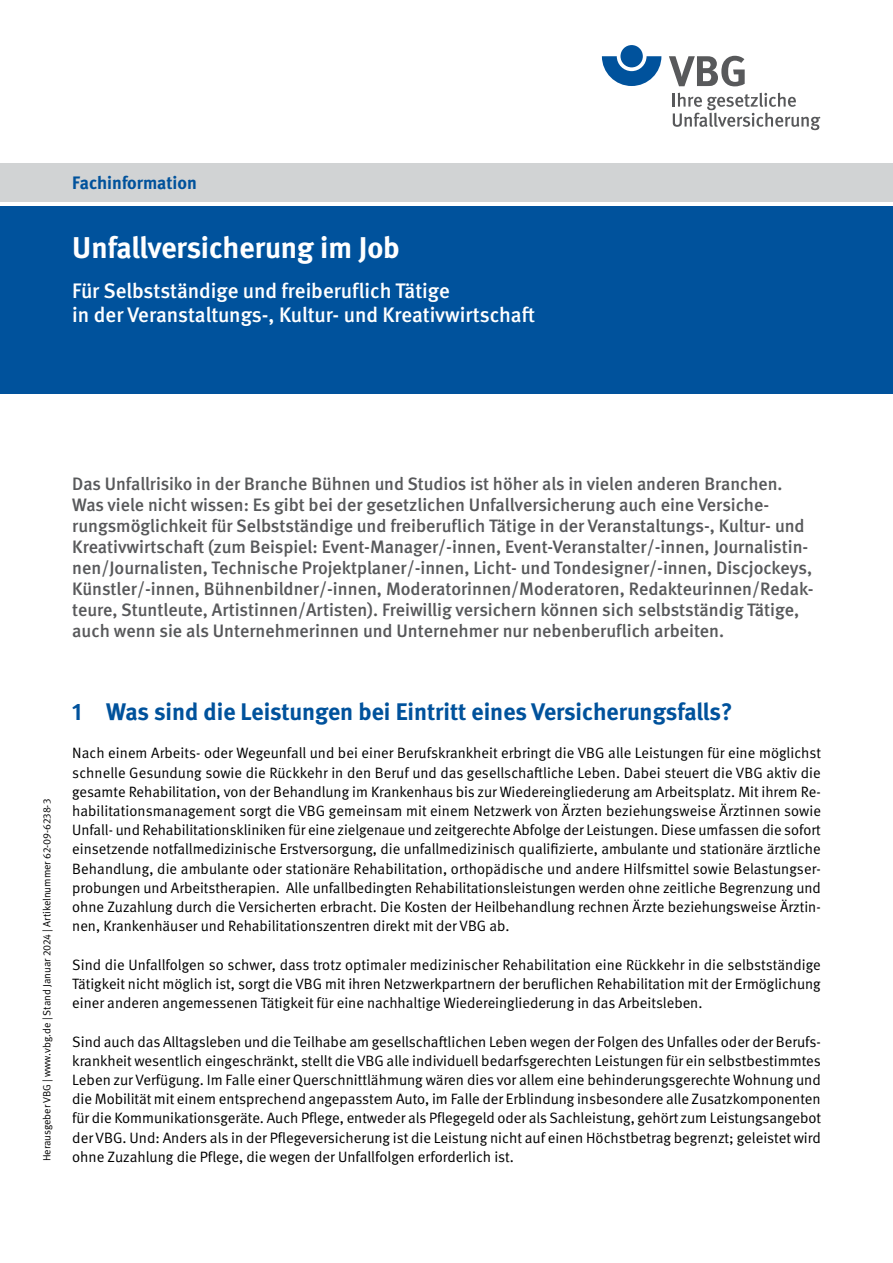
<style>
.page{position:relative;width:893px;height:1263px;background:#fff}
.page>*{position:absolute;margin:0;border:0;box-sizing:border-box;transform-origin:0 0}
._01_Überschriften_Titel{font:700 30px "DGUV Meta";color:#fff}
._01_Überschriften_C_-_Unter-Überschrift_s{font:700 24px "DGUV Meta";color:#00529c}
._01_Überschriften_D_-_Unter-Überschrift_s{font:500 21px/24px "DGUV Meta";color:#fff}
._01_Überschriften_Anleser{font:500 18px/21px "DGUV Meta";color:#58595b}
._01_Überschriften_Fachinformation{font:700 18px "DGUV Meta";color:#00529c}
._02_Fließtext_Fließtext{font:15px/19.2px "DGUV Meta";color:#000;text-align:justify}
._02_Fließtext_Stand{font:10.5px "DGUV Meta";color:#000}
</style>
<div class="page">
<svg style="left:602px;top:56px;width:59px;height:30px"></svg>
<div style="left:620px;top:45px;width:23px;height:22px;background:#00529c;border-radius:50%"></div>
<svg style="left:669px;top:56px;width:76px;height:30px"></svg>
<svg style="left:673px;top:93px;width:147px;height:37px"></svg>
<div style="left:0;top:163px;width:893px;height:38px;background:#d1d3d4"></div>
<div style="left:0;top:206px;width:893px;height:188px;background:#00529c"></div>
<p class="_01_Überschriften_Fachinformation" style="left:72px;top:172px;width:126px">Fachinformation</p>
<p class="_01_Überschriften_Titel" style="left:72px;top:230px;width:329px">Unfallversicherung im Job</p>
<p class="_01_Überschriften_D_-_Unter-Überschrift_s" style="left:72px;top:279px;width:464px">Für Selbstständige und freiberuflich Tätige<br>in der Veranstaltungs-, Kultur- und Kreativwirtschaft</p>
<p class="_01_Überschriften_Anleser" style="left:72px;top:473px;width:743px">Das Unfallrisiko in der Branche Bühnen und Studios ist höher als in vielen anderen Branchen.<br>Was viele nicht wissen: Es gibt bei der gesetzlichen Unfallversicherung auch eine Versiche&shy;rungsmöglichkeit für Selbstständige und freiberuflich Tätige in der Veranstaltungs-, Kultur- und Kreativwirtschaft (zum Beispiel: Event-Manager/-innen, Event-Veranstalter/-innen, Journalistin&shy;nen/Journalisten, Technische Projektplaner/-innen, Licht- und Tondesigner/-innen, Discjockeys, Künstler/-innen, Bühnenbildner/-innen, Moderatorinnen/Moderatoren, Redakteurinnen/Redak&shy;teure, Stuntleute, Artistinnen/Artisten). Freiwillig versichern können sich selbstständig Tätige, auch wenn sie als Unternehmerinnen und Unternehmer nur nebenberuflich arbeiten.</p>
<p class="_02_Fließtext_Stand" style="left:41px;top:1161px;width:364px;rotate:-90deg">Herausgeber VBG | www.vbg.de | Stand Januar 2024 | Artikelnummer 62-09-6238-3</p>
<h1 class="_01_Überschriften_C_-_Unter-Überschrift_s" style="left:72px;top:697px;width:662px">1 Was sind die Leistungen bei Eintritt eines Versicherungsfalls?</h1>
<p class="_02_Fließtext_Fließtext" style="left:72px;top:744px;width:750px">Nach einem Arbeits- oder Wegeunfall und bei einer Berufskrankheit erbringt die VBG alle Leistungen für eine möglichst schnelle Gesundung sowie die Rückkehr in den Beruf und das gesellschaftliche Leben. Dabei steuert die VBG aktiv die gesamte Rehabilitation, von der Behandlung im Krankenhaus bis zur Wiedereingliederung am Arbeitsplatz. Mit ihrem Re&shy;habilitationsmanagement sorgt die VBG gemeinsam mit einem Netzwerk von Ärzten beziehungsweise Ärztinnen sowie Unfall- und Rehabilitationskliniken für eine zielgenaue und zeitgerechte Abfolge der Leistungen. Diese umfassen die sofort einsetzende notfallmedizinische Erstversorgung, die unfallmedizinisch qualifizierte, ambulante und stationäre ärztliche Behandlung, die ambulante oder stationäre Rehabilitation, orthopädische und andere Hilfsmittel sowie Belastungser&shy;probungen und Arbeitstherapien. Alle unfallbedingten Rehabilitationsleistungen werden ohne zeitliche Begrenzung und ohne Zuzahlung durch die Versicherten erbracht. Die Kosten der Heilbehandlung rechnen Ärzte beziehungsweise Ärztin&shy;nen, Krankenhäuser und Rehabilitationszentren direkt mit der VBG ab.</p>
<p class="_02_Fließtext_Fließtext" style="left:72px;top:955px;width:750px">Sind die Unfallfolgen so schwer, dass trotz optimaler medizinischer Rehabilitation eine Rückkehr in die selbstständige Tätigkeit nicht möglich ist, sorgt die VBG mit ihren Netzwerkpartnern der beruflichen Rehabilitation mit der Ermöglichung einer anderen angemessenen Tätigkeit für eine nachhaltige Wiedereingliederung in das Arbeitsleben.</p>
<p class="_02_Fließtext_Fließtext" style="left:72px;top:1032px;width:750px">Sind auch das Alltagsleben und die Teilhabe am gesellschaftlichen Leben wegen der Folgen des Unfalles oder der Berufs&shy;krankheit wesentlich eingeschränkt, stellt die VBG alle individuell bedarfsgerechten Leistungen für ein selbstbestimmtes Leben zur Verfügung. Im Falle einer Querschnittlähmung wären dies vor allem eine behinderungsgerechte Wohnung und die Mobilität mit einem entsprechend angepasstem Auto, im Falle der Erblindung insbesondere alle Zusatzkomponenten für die Kommunikationsgeräte. Auch Pflege, entweder als Pflegegeld oder als Sachleistung, gehört zum Leistungsangebot der VBG. Und: Anders als in der Pflegeversicherung ist die Leistung nicht auf einen Höchstbetrag begrenzt; geleistet wird</p>
<p class="_02_Fließtext_Fließtext" style="left:72px;top:1147px;width:443px">ohne Zuzahlung die Pflege, die wegen der Unfallfolgen erforderlich ist.</p>
</div>
